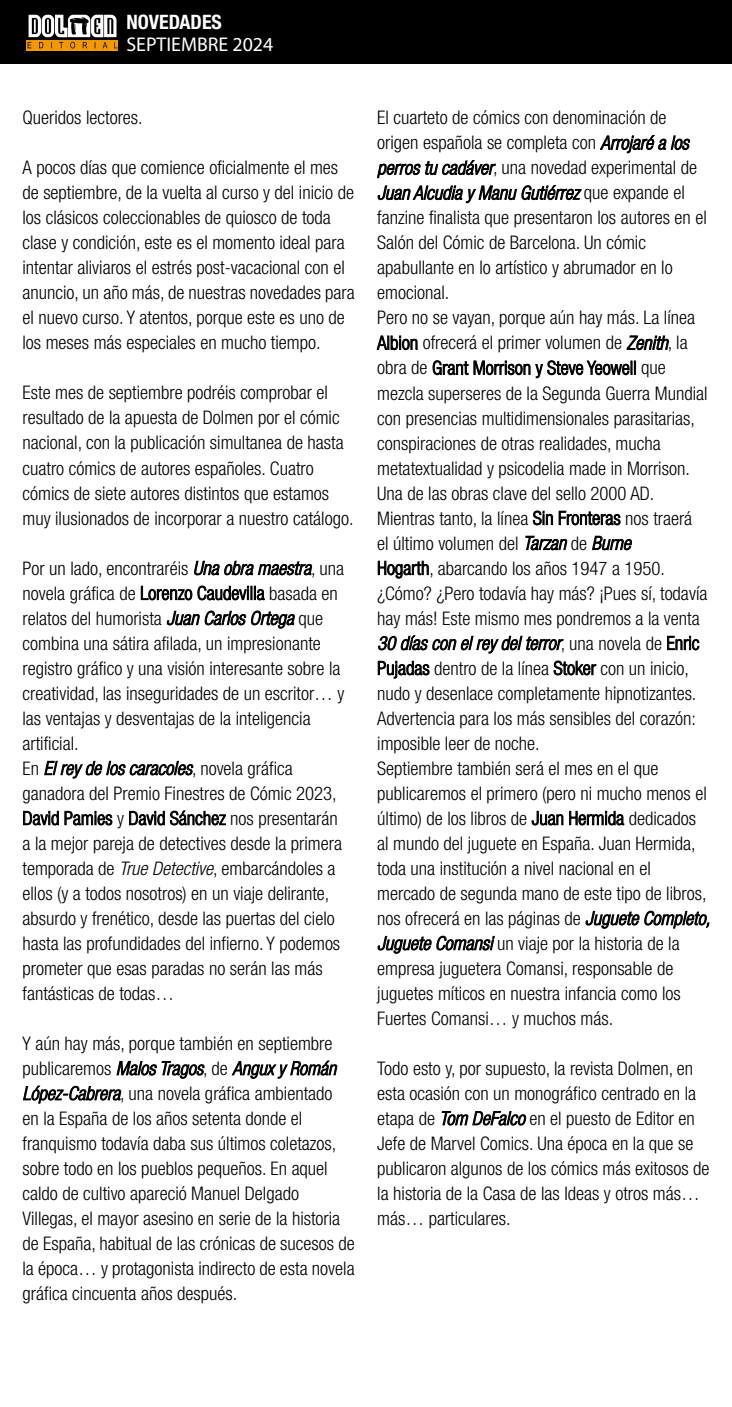
<style>
.page{position:relative;width:732px;height:1407px;background:#fff}
.page>*{position:absolute;margin:0;border:0;box-sizing:border-box;transform-origin:0 0}
.t1{font:19.88px "Myriad Pro";color:#fff}
.t2{font:700 condensed 19.88px "Helvetica Neue LT Std";color:#fff}
.t3{font:300 condensed 18.75px/25px "Helvetica Neue";color:#000}
.s1{font-style:italic}
</style>
<div class="page">
<div style="left:0;top:0;width:731px;height:64px;background:#000"></div>
<img style="left:26px;top:14px;width:91px;height:36px">
<p class="t2" style="left:126px;top:10px;width:97px">NOVEDADES</p>
<p class="t1" style="left:126px;top:32px;width:148px">SEPTIEMBRE 2024</p>
<p class="t3" style="left:22px;top:105px;width:122px">Queridos lectores.</p>
<p class="t3" style="left:22px;top:155px;width:333px">A pocos días que comience oficialmente el mes de septiembre, de la vuelta al curso y del inicio de los clásicos coleccionables de quiosco de toda clase y condición, este es el momento ideal para intentar aliviaros el estrés post-vacacional con el anuncio, un año más, de nuestras novedades para el nuevo curso. Y atentos, porque este es uno de los meses más especiales en mucho tiempo.</p>
<p class="t3" style="left:22px;top:380px;width:332px">Este mes de septiembre podréis comprobar el resultado de la apuesta de Dolmen por el cómic nacional, con la publicación simultanea de hasta cuatro cómics de autores españoles. Cuatro cómics de siete autores distintos que estamos muy ilusionados de incorporar a nuestro catálogo.</p>
<p class="t3" style="left:22px;top:555px;width:323px">Por un lado, encontraréis <span class="s1">Una obra maestra</span>, una novela gráfica de Lorenzo Caudevilla basada en relatos del humorista <span class="s1">Juan Carlos Ortega</span> que combina una sátira afilada, un impresionante registro gráfico y una visión interesante sobre la creatividad, las inseguridades de un escritor… y las ventajas y desventajas de la inteligencia artificial.<br>En <span class="s1">El rey de los caracoles</span>, novela gráfica ganadora del Premio Finestres de Cómic 2023, David Pamies y David Sánchez nos presentarán a la mejor pareja de detectives desde la primera temporada de <span class="s1">True Detective</span>, embarcándoles a ellos (y a todos nosotros) en un viaje delirante, absurdo y frenético, desde las puertas del cielo hasta las profundidades del infierno. Y podemos prometer que esas paradas no serán las más fantásticas de todas…</p>
<p class="t3" style="left:22px;top:1030px;width:333px">Y aún hay más, porque también en septiembre publicaremos <span class="s1">Malos Tragos</span>, de <span class="s1">Angux y Román López-Cabrera</span>, una novela gráfica ambientado<br>en la España de los años setenta donde el franquismo todavía daba sus últimos coletazos, sobre todo en los pueblos pequeños. En aquel caldo de cultivo apareció Manuel Delgado Villegas, el mayor asesino en serie de la historia de España, habitual de las crónicas de sucesos de la época… y protagonista indirecto de esta novela gráfica cincuenta años después.</p>
<p class="t3" style="left:377px;top:105px;width:334px">El cuarteto de cómics con denominación de origen española se completa con <span class="s1">Arrojaré a los perros tu cadáver</span>, una novedad experimental de <span class="s1">Juan Alcudia y Manu Gutiérrez</span> que expande el fanzine finalista que presentaron los autores en el Salón del Cómic de Barcelona. Un cómic apabullante en lo artístico y abrumador en lo emocional.<br>Pero no se vayan, porque aún hay más. La línea Albion ofrecerá el primer volumen de <span class="s1">Zenith</span>, la obra de Grant Morrison y Steve Yeowell que mezcla superseres de la Segunda Guerra Mundial con presencias multidimensionales parasitarias, conspiraciones de otras realidades, mucha metatextualidad y psicodelia made in Morrison.<br>Una de las obras clave del sello 2000 AD.<br>Mientras tanto, la línea Sin Fronteras nos traerá<br>el último volumen del <span class="s1">Tarzan</span> de <span class="s1">Burne<br></span>Hogarth, abarcando los años 1947 a 1950. ¿Cómo? ¿Pero todavía hay más? ¡Pues sí, todavía hay más! Este mismo mes pondremos a la venta <span class="s1">30 días con el rey del terror</span>, una novela de Enric Pujadas dentro de la línea Stoker con un inicio, nudo y desenlace completamente hipnotizantes.<br>Advertencia para los más sensibles del corazón: imposible leer de noche.<br>Septiembre también será el mes en el que publicaremos el primero (pero ni mucho menos el último) de los libros de Juan Hermida dedicados al mundo del juguete en España. Juan Hermida, toda una institución a nivel nacional en el mercado de segunda mano de este tipo de libros, nos ofrecerá en las páginas de <span class="s1">Juguete Completo, Juguete Comansi</span> un viaje por la historia de la empresa juguetera Comansi, responsable de juguetes míticos en nuestra infancia como los Fuertes Comansi… y muchos más.</p>
<p class="t3" style="left:377px;top:1055px;width:333px">Todo esto y, por supuesto, la revista Dolmen, en esta ocasión con un monográfico centrado en la etapa de <span class="s1">Tom DeFalco</span> en el puesto de Editor en Jefe de Marvel Comics. Una época en la que se publicaron algunos de los cómics más exitosos de la historia de la Casa de las Ideas y otros más… más… particulares.</p>
</div>
